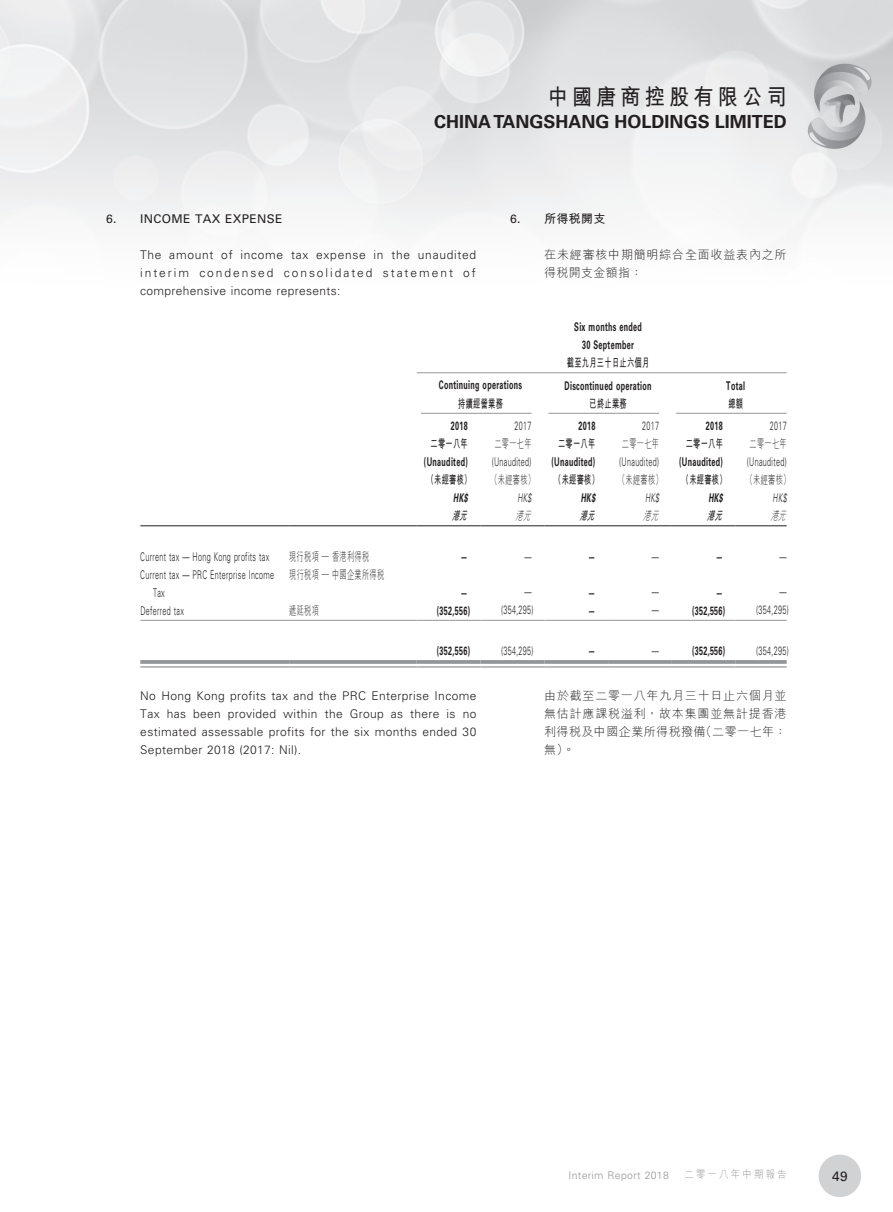
<style>
.page{position:relative;width:893px;height:1212px;background:#fff}
.page>*{position:absolute;margin:0;border:0;box-sizing:border-box;transform-origin:0 0}
.t1{font:700 22.5px "M Hei HK";letter-spacing:.2em;color:#231f20;scale:.9 1}
.t2{font:700 18px "Univers";color:#231f20}
.t3{font:13.5px "Univers";color:#231f20}
.t4{font:300 12px/18px "Univers";letter-spacing:.04em;color:#231f20;text-align:justify}
.t5{font:300 12px/18px "Univers";letter-spacing:.04em;color:#231f20;scale:.6 1}
.t6{font:700 12px/18px "Univers";letter-spacing:.04em;color:#231f20;text-align:center;scale:.6 1}
.t7{font:300 12px/18px "M Hei HK";letter-spacing:.04em;color:#231f20;text-align:justify}
.t8{font:300 12px "M Hei HK";letter-spacing:.04em;color:#231f20;scale:.6 1}
.t9{font:700 12px "M Hei HK";letter-spacing:.04em;color:#231f20;scale:.6 1}
.t10{font:300 12px/18px "M Hei HK";letter-spacing:.065em;color:#231f20}
.t11{font:12px "Univers";letter-spacing:.03em;color:#231f20}
.t12{font:italic 700 12px "Univers";color:#231f20;scale:.6 1}
.t13{font:italic 300 12px "Univers";color:#231f20;scale:.6 1}
.t14{font:700 12px "M Hei HK";letter-spacing:.04em;color:#231f20}
.t15{font:italic 700 12px "M Hei HK";color:#231f20;scale:.6 1}
.t16{font:italic 300 12px "M Hei HK";color:#231f20;scale:.6 1}
.t17{font:300 10.5px "Univers";letter-spacing:.03em;color:#939598}
.t18{font:300 10.5px "M Hei HK";letter-spacing:.23em;color:#939598;scale:.9 1}
.s1{font-family:"Univers";font-weight:400}
</style>
<div class="page">
<img style="left:0;top:0;width:893px;height:1197px">
<div style="left:819px;top:1154px;width:42px;height:43px;background:#d1d2d4;border-radius:50%"></div>
<hr style="left:417px;top:372px;width:370px;height:1px;background:#939598">
<hr style="left:421px;top:413px;width:110px;height:1px;background:#939598">
<hr style="left:549px;top:413px;width:110px;height:1px;background:#939598">
<hr style="left:676px;top:413px;width:111px;height:1px;background:#939598">
<hr style="left:140px;top:525px;width:149px;height:1px;background:#231f20">
<hr style="left:289px;top:525px;width:128px;height:1px;background:#231f20">
<hr style="left:417px;top:525px;width:63px;height:1px;background:#231f20">
<hr style="left:480px;top:525px;width:64px;height:1px;background:#231f20">
<hr style="left:544px;top:525px;width:64px;height:1px;background:#231f20">
<hr style="left:608px;top:525px;width:64px;height:1px;background:#231f20">
<hr style="left:672px;top:525px;width:64px;height:1px;background:#231f20">
<hr style="left:736px;top:525px;width:51px;height:1px;background:#231f20">
<hr style="left:140px;top:620px;width:149px;height:1px;background:#939598">
<hr style="left:289px;top:620px;width:128px;height:1px;background:#939598">
<hr style="left:417px;top:620px;width:63px;height:1px;background:#939598">
<hr style="left:480px;top:620px;width:64px;height:1px;background:#939598">
<hr style="left:544px;top:620px;width:64px;height:1px;background:#939598">
<hr style="left:608px;top:620px;width:64px;height:1px;background:#939598">
<hr style="left:672px;top:620px;width:64px;height:1px;background:#939598">
<hr style="left:736px;top:620px;width:51px;height:1px;background:#939598">
<hr style="left:140px;top:660px;width:149px;height:4px;background:#9a9c9f">
<hr style="left:140px;top:666px;width:149px;height:1px;background:#939598">
<hr style="left:289px;top:660px;width:128px;height:4px;background:#9a9c9f">
<hr style="left:289px;top:666px;width:128px;height:1px;background:#939598">
<svg style="left:417px;top:660px;width:63px;height:4px"></svg>
<hr style="left:417px;top:666px;width:63px;height:1px;background:#939598">
<hr style="left:480px;top:660px;width:64px;height:4px;background:#9a9c9f">
<hr style="left:480px;top:666px;width:64px;height:1px;background:#939598">
<hr style="left:544px;top:660px;width:64px;height:4px;background:#9a9c9f">
<hr style="left:544px;top:666px;width:64px;height:1px;background:#939598">
<hr style="left:608px;top:660px;width:64px;height:4px;background:#9a9c9f">
<hr style="left:608px;top:666px;width:64px;height:1px;background:#939598">
<hr style="left:672px;top:660px;width:64px;height:4px;background:#9a9c9f">
<hr style="left:672px;top:666px;width:64px;height:1px;background:#939598">
<hr style="left:736px;top:660px;width:51px;height:4px;background:#9a9c9f">
<hr style="left:736px;top:666px;width:51px;height:1px;background:#939598">
<h1 class="t1" style="left:548px;top:81px;width:267px">中國唐商控股有限公司</h1>
<h2 class="t2" style="left:434px;top:111px;width:354px">CHINA TANGSHANG HOLDINGS LIMITED</h2>
<p class="t11" style="left:106px;top:212px;width:178px">6. I NCOM E TAX EXPENSE</p>
<p class="t4" style="left:140px;top:246px;width:338px">The amount of income tax expense in the unaudited interim condensed consolidated statement of comprehensive income represents:</p>
<p class="t14" style="left:510px;top:210px;width:97px"><span class="s1">6.</span> 所得稅開支</p>
<p class="t10" style="left:544px;top:245px;width:244px">在未經審核中期簡明綜合全面收益表內之所得稅開支金額指：</p>
<p class="t6" style="left:574px;top:318px;width:114px">Six months ended<br>30 September</p>
<p class="t9" style="left:567px;top:354px;width:139px">截至九月三十日止六個月</p>
<p class="t6" style="left:439px;top:376px;width:140px">Continuing operations</p>
<p class="t6" style="left:564px;top:376px;width:147px">Discontinued operation</p>
<p class="t6" style="left:726px;top:376px;width:33px">Total</p>
<p class="t9" style="left:458px;top:394px;width:76px">持續經營業務</p>
<p class="t9" style="left:589px;top:394px;width:64px">已終止業務</p>
<p class="t9" style="left:728px;top:394px;width:26px">總額</p>
<p class="t6" style="left:451px;top:417px;width:30px">2018</p>
<p class="t5" style="left:515px;top:417px;width:30px">2017</p>
<p class="t6" style="left:578px;top:417px;width:30px">2018</p>
<p class="t5" style="left:642px;top:417px;width:30px">2017</p>
<p class="t6" style="left:706px;top:417px;width:30px">2018</p>
<p class="t5" style="left:770px;top:417px;width:30px">2017</p>
<p class="t9" style="left:431px;top:435px;width:64px">二零一八年</p>
<p class="t8" style="left:494px;top:435px;width:64px">二零一七年</p>
<p class="t9" style="left:558px;top:435px;width:64px">二零一八年</p>
<p class="t8" style="left:622px;top:435px;width:64px">二零一七年</p>
<p class="t9" style="left:686px;top:435px;width:64px">二零一八年</p>
<p class="t8" style="left:749px;top:435px;width:64px">二零一七年</p>
<p class="t6" style="left:424px;top:453px;width:75px">(Unaudited)</p>
<p class="t5" style="left:492px;top:453px;width:68px">(Unaudited)</p>
<p class="t6" style="left:551px;top:453px;width:75px">(Unaudited)</p>
<p class="t5" style="left:619px;top:453px;width:68px">(Unaudited)</p>
<p class="t6" style="left:679px;top:453px;width:75px">(Unaudited)</p>
<p class="t5" style="left:747px;top:453px;width:68px">(Unaudited)</p>
<p class="t9" style="left:427px;top:471px;width:76px">（未經審核）</p>
<p class="t8" style="left:490px;top:471px;width:76px">（未經審核）</p>
<p class="t9" style="left:554px;top:471px;width:76px">（未經審核）</p>
<p class="t8" style="left:618px;top:471px;width:76px">（未經審核）</p>
<p class="t9" style="left:682px;top:471px;width:76px">（未經審核）</p>
<p class="t8" style="left:746px;top:471px;width:76px">（未經審核）</p>
<p class="t12" style="left:453px;top:491px;width:26px">HK$</p>
<p class="t13" style="left:517px;top:490px;width:25px">HK$</p>
<p class="t12" style="left:581px;top:491px;width:26px">HK$</p>
<p class="t13" style="left:645px;top:490px;width:25px">HK$</p>
<p class="t12" style="left:708px;top:491px;width:26px">HK$</p>
<p class="t13" style="left:772px;top:490px;width:25px">HK$</p>
<p class="t15" style="left:452px;top:507px;width:33px">港元</p>
<p class="t16" style="left:516px;top:507px;width:33px">港元</p>
<p class="t15" style="left:579px;top:507px;width:33px">港元</p>
<p class="t16" style="left:643px;top:507px;width:33px">港元</p>
<p class="t15" style="left:707px;top:507px;width:33px">港元</p>
<p class="t16" style="left:771px;top:507px;width:33px">港元</p>
<p class="t5" style="left:140px;top:547px;width:217px">Current tax — Hong Kong profits tax</p>
<p class="t8" style="left:289px;top:548px;width:135px">現行稅項 — 香港利得稅</p>
<p class="t6" style="left:461px;top:547px;width:13px">—</p>
<p class="t5" style="left:524px;top:547px;width:13px">—</p>
<p class="t6" style="left:588px;top:547px;width:13px">—</p>
<p class="t5" style="left:652px;top:547px;width:13px">—</p>
<p class="t6" style="left:716px;top:547px;width:14px">—</p>
<p class="t5" style="left:779px;top:547px;width:13px">—</p>
<p class="t5" style="left:153px;top:565px;width:203px;text-indent:-13px">Current tax — PRC Enterprise Income<br>Tax</p>
<p class="t8" style="left:289px;top:566px;width:160px">現行稅項 — 中國企業所得稅</p>
<p class="t6" style="left:461px;top:583px;width:13px">—</p>
<p class="t5" style="left:524px;top:583px;width:13px">—</p>
<p class="t6" style="left:588px;top:583px;width:13px">—</p>
<p class="t5" style="left:652px;top:583px;width:13px">—</p>
<p class="t6" style="left:716px;top:583px;width:13px">—</p>
<p class="t5" style="left:779px;top:583px;width:14px">—</p>
<p class="t5" style="left:140px;top:601px;width:74px">Deferred tax</p>
<p class="t8" style="left:289px;top:602px;width:51px">遞延稅項</p>
<p class="t6" style="left:437px;top:601px;width:57px">(352,556)</p>
<p class="t5" style="left:501px;top:601px;width:56px">(354,295)</p>
<p class="t6" style="left:588px;top:601px;width:13px">—</p>
<p class="t5" style="left:652px;top:601px;width:14px">—</p>
<p class="t6" style="left:692px;top:601px;width:57px">(352,556)</p>
<p class="t5" style="left:756px;top:601px;width:56px">(354,295)</p>
<p class="t6" style="left:437px;top:642px;width:57px">(352,556)</p>
<p class="t5" style="left:501px;top:642px;width:56px">(354,295)</p>
<p class="t6" style="left:588px;top:642px;width:13px">—</p>
<p class="t5" style="left:652px;top:642px;width:14px">—</p>
<p class="t6" style="left:692px;top:642px;width:57px">(352,556)</p>
<p class="t5" style="left:756px;top:642px;width:56px">(354,295)</p>
<p class="t4" style="left:140px;top:687px;width:338px">No Hong Kong profits tax and the PRC Enterprise Income Tax has been provided within the Group as there is no estimated assessable profits for the six months ended 30<br>September 2018 (2017: Nil).</p>
<p class="t7" style="left:544px;top:686px;width:244px">由於截至二零一八年九月三十日止六個月並無估計應課稅溢利，故本集團並無計提香港利得稅及中國企業所得稅撥備（二零一七年：無）。</p>
<p class="t17" style="left:568px;top:1168px;width:102px">Interim Report 2018</p>
<p class="t18" style="left:684px;top:1167px;width:115px">二零一八年中期報告</p>
<p class="t3" style="left:832px;top:1168px;width:17px">49</p>
</div>
